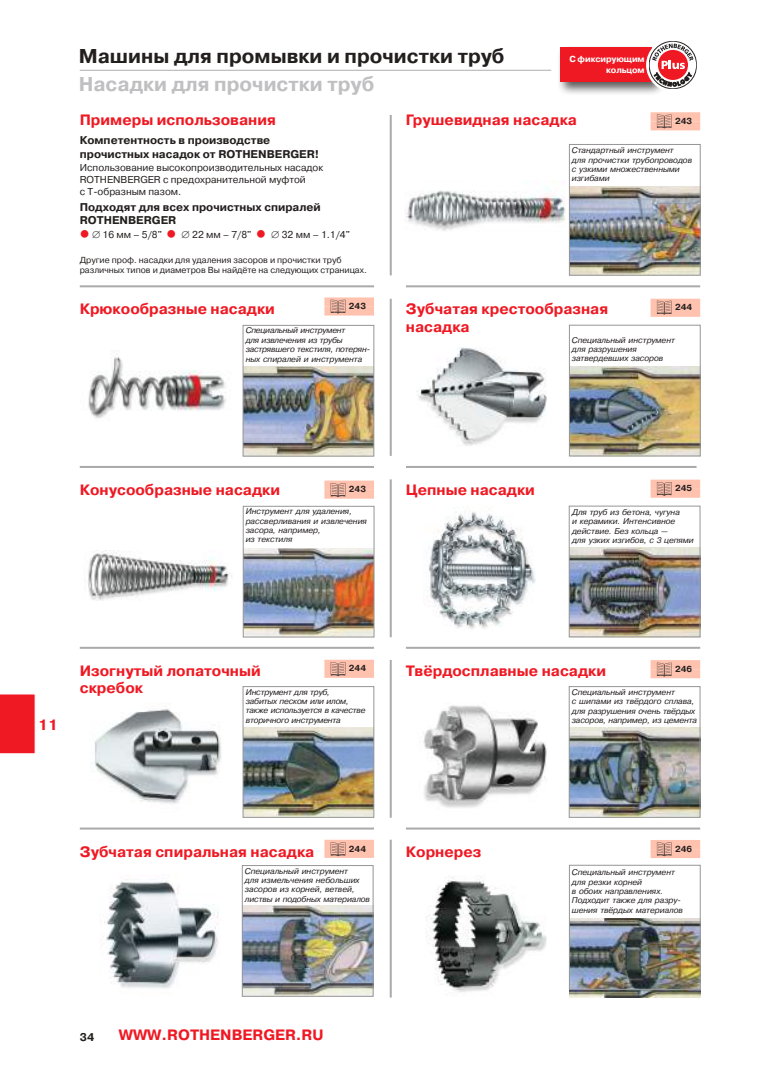
<style>
.page{position:relative;width:780px;height:1088px;background:#fff}
.page>*{position:absolute;margin:0;border:0;box-sizing:border-box;transform-origin:0 0}
.t1{font:700 20px "Pragmatica C";color:#241f1f}
.t2{font:700 20px "Pragmatica C";color:#c0bfc1}
.t3{font:700 15px/17.5px "Pragmatica C";color:#ef1923}
.t4{font:700 11.25px/13.8px "Pragmatica C";color:#241f1f}
.t5{font:10px/11.9px "Pragmatica C";color:#241f1f}
.t6{font:8.75px/10px "Pragmatica C";color:#241f1f}
.t7{font:700 8.75px "Pragmatica C";color:#241f1f}
.t8{font:700 8.75px/11.2px "Pragmatica C";letter-spacing:-.01em;color:#fff;text-align:right}
.t9{font:italic 8.12px/9.4px "Pragmatica";color:#241f1f}
.t10{font:italic 8.12px/9.4px "Pragmatica";letter-spacing:-.02em;color:#241f1f}
.s1{color:#ef1923}
</style>
<div class="page">
<div style="left:0;top:694px;width:35px;height:60px;background:#ef1923"></div>
<img style="left:91px;top:706px;width:130px;height:98px">
<img style="left:416px;top:347px;width:131px;height:99px">
<img style="left:103px;top:879px;width:115px;height:110px">
<img style="left:425px;top:875px;width:121px;height:117px">
<img style="left:88px;top:350px;width:138px;height:68px">
<hr style="left:80px;top:285px;width:294px;height:2px;background:#aaaaac">
<hr style="left:406px;top:285px;width:294px;height:2px;background:#aaaaac">
<hr style="left:80px;top:466px;width:294px;height:2px;background:#aaaaac">
<hr style="left:406px;top:466px;width:290px;height:2px;background:#aaaaac">
<hr style="left:390px;top:479px;width:2px;height:158px;background:#aaaaac">
<hr style="left:390px;top:660px;width:2px;height:158px;background:#aaaaac">
<hr style="left:390px;top:840px;width:2px;height:157px;background:#aaaaac">
<hr style="left:390px;top:299px;width:2px;height:157px;background:#aaaaac">
<hr style="left:406px;top:647px;width:294px;height:2px;background:#aaaaac">
<hr style="left:80px;top:647px;width:294px;height:2px;background:#aaaaac">
<hr style="left:406px;top:827px;width:294px;height:2px;background:#aaaaac">
<hr style="left:80px;top:827px;width:294px;height:2px;background:#aaaaac">
<img style="left:405px;top:187px;width:161px;height:44px">
<img style="left:245px;top:366px;width:127px;height:88px">
<img style="left:88px;top:550px;width:145px;height:51px">
<img style="left:245px;top:548px;width:127px;height:87px">
<img style="left:245px;top:727px;width:127px;height:88px">
<img style="left:244px;top:905px;width:127px;height:89px">
<img style="left:571px;top:366px;width:127px;height:88px">
<img style="left:571px;top:547px;width:127px;height:88px">
<img style="left:571px;top:727px;width:127px;height:88px">
<img style="left:423px;top:705px;width:124px;height:103px">
<img style="left:569px;top:918px;width:131px;height:79px">
<img style="left:571px;top:186px;width:127px;height:87px">
<hr style="left:390px;top:115px;width:2px;height:160px;background:#aaaaac">
<div style="left:557px;top:44px;width:108px;height:52px;background:#241f1f;opacity:.75"></div>
<div style="left:560px;top:47px;width:92px;height:35px;background:#ef1923"></div>
<div style="left:646px;top:38px;width:54px;height:54px;background:#fff;border-radius:50%"></div>
<svg style="left:649px;top:41px;width:47px;height:48px"></svg>
<img style="left:427px;top:506px;width:108px;height:123px">
<div style="left:650px;top:112px;width:50px;height:10px;background:#ffc2ae"></div>
<div style="left:650px;top:122px;width:50px;height:8px;background:#ffc2ae"></div>
<svg style="left:657px;top:115px;width:14px;height:13px"></svg>
<div style="left:650px;top:299px;width:50px;height:9px;background:#ffc2ae"></div>
<div style="left:650px;top:308px;width:50px;height:9px;background:#ffc2ae"></div>
<svg style="left:657px;top:301px;width:14px;height:14px"></svg>
<div style="left:324px;top:297px;width:50px;height:10px;background:#ffc2ae"></div>
<div style="left:324px;top:307px;width:50px;height:9px;background:#ffc2ae"></div>
<svg style="left:331px;top:300px;width:14px;height:14px"></svg>
<div style="left:650px;top:480px;width:50px;height:9px;background:#ffc2ae"></div>
<div style="left:650px;top:489px;width:50px;height:9px;background:#ffc2ae"></div>
<svg style="left:657px;top:482px;width:14px;height:14px"></svg>
<div style="left:324px;top:480px;width:50px;height:10px;background:#ffc2ae"></div>
<div style="left:324px;top:490px;width:50px;height:9px;background:#ffc2ae"></div>
<svg style="left:331px;top:483px;width:14px;height:14px"></svg>
<div style="left:650px;top:660px;width:50px;height:9px;background:#ffc2ae"></div>
<div style="left:650px;top:669px;width:50px;height:9px;background:#ffc2ae"></div>
<svg style="left:657px;top:663px;width:14px;height:14px"></svg>
<div style="left:650px;top:840px;width:50px;height:9px;background:#ffc2ae"></div>
<div style="left:650px;top:849px;width:50px;height:9px;background:#ffc2ae"></div>
<svg style="left:657px;top:842px;width:14px;height:14px"></svg>
<div style="left:324px;top:840px;width:50px;height:9px;background:#ffc2ae"></div>
<div style="left:324px;top:849px;width:50px;height:9px;background:#ffc2ae"></div>
<svg style="left:331px;top:842px;width:14px;height:14px"></svg>
<div style="left:324px;top:660px;width:50px;height:9px;background:#ffc2ae"></div>
<div style="left:324px;top:669px;width:50px;height:9px;background:#ffc2ae"></div>
<svg style="left:331px;top:662px;width:14px;height:14px"></svg>
<div style="left:243px;top:325px;width:131px;height:131px;border:1px solid #969698"></div>
<div style="left:569px;top:144px;width:131px;height:131px;border:1px solid #969698"></div>
<div style="left:569px;top:325px;width:131px;height:131px;border:1px solid #969698"></div>
<div style="left:569px;top:506px;width:131px;height:131px;border:1px solid #969698"></div>
<div style="left:243px;top:506px;width:131px;height:131px;border:1px solid #969698"></div>
<div style="left:243px;top:686px;width:131px;height:131px;border:1px solid #969698"></div>
<div style="left:569px;top:686px;width:131px;height:131px;border:1px solid #969698"></div>
<div style="left:242px;top:865px;width:131px;height:131px;border:1px solid #969698"></div>
<hr style="left:80px;top:70px;width:471px;height:1px;background:#c0bfc1">
<div style="left:569px;top:865px;width:131px;height:124px;border:1px solid #969698"></div>
<h1 class="t1" style="left:79px;top:45px;width:427px">Машины для промывки и прочистки труб</h1>
<h1 class="t2" style="left:79px;top:73px;width:297px">Насадки для прочистки труб</h1>
<p class="t8" style="left:569px;top:53px;width:77px">С фиксирующим кольцом</p>
<h2 class="t3" style="left:80px;top:111px;width:198px">Примеры использования</h2>
<h3 class="t4" style="left:80px;top:133px;width:241px">Компетентность в производстве прочистных насадок от ROTHENBERGER!</h3>
<p class="t5" style="left:80px;top:162px;width:245px">Использование высокопроизводительных насадок<br>ROTHENBERGER с предохранительной муфтой<br>с Т-образным пазом.</p>
<h3 class="t4" style="left:80px;top:200px;width:242px">Подходят для всех прочистных спиралей<br>ROTHENBERGER</h3>
<p class="t5" style="left:80px;top:229px;width:272px"><span class="s1">•</span> ∅ 16 мм – 5/8" <span class="s1">•</span> ∅ 22 мм – 7/8" <span class="s1">•</span> ∅ 32 мм – 1.1/4"</p>
<p class="t6" style="left:80px;top:255px;width:288px">Другие проф. насадки для удаления засоров и прочистки труб различных типов и диаметров Вы найдёте на следующих страницах.</p>
<h2 class="t3" style="left:406px;top:111px;width:173px">Грушевидная насадка</h2>
<p class="t7" style="left:675px;top:116px;width:19px">243</p>
<p class="t9" style="left:572px;top:146px;width:122px">Стандартный инструмент<br>для прочистки трубопроводов с узкими множественными изгибами</p>
<p class="t7" style="left:349px;top:301px;width:19px">243</p>
<p class="t7" style="left:675px;top:303px;width:19px">244</p>
<h2 class="t3" style="left:80px;top:301px;width:197px">Крюкообразные насадки</h2>
<h2 class="t3" style="left:406px;top:301px;width:204px">Зубчатая крестообразная насадка</h2>
<p class="t10" style="left:246px;top:326px;width:126px">Специальный инструмент<br>для извлечения из трубы застрявшего текстиля, потерян&shy;ных спиралей и инструмента</p>
<p class="t9" style="left:572px;top:335px;width:105px">Специальный инструмент для разрушения затвердевших засоров</p>
<h2 class="t3" style="left:80px;top:481px;width:202px">Конусообразные насадки</h2>
<h2 class="t3" style="left:406px;top:481px;width:131px">Цепные насадки</h2>
<p class="t7" style="left:349px;top:484px;width:19px">243</p>
<p class="t7" style="left:675px;top:483px;width:19px">245</p>
<p class="t9" style="left:246px;top:507px;width:123px">Инструмент для удаления, рассверливания и извлечения засора, например,<br>из текстиля</p>
<p class="t9" style="left:572px;top:508px;width:123px">Для труб из бетона, чугуна<br>и керамики. Интенсивное действие. Без кольца —<br>для узких изгибов, с 3 цепями</p>
<h2 class="t3" style="left:38px;top:716px;width:21px">11</h2>
<p class="t7" style="left:349px;top:664px;width:19px">244</p>
<h2 class="t3" style="left:80px;top:662px;width:182px">Изогнутый лопаточный</h2>
<h2 class="t3" style="left:406px;top:662px;width:202px">Твёрдосплавные насадки</h2>
<h2 class="t3" style="left:80px;top:679px;width:65px">скребок</h2>
<p class="t7" style="left:675px;top:664px;width:19px">246</p>
<p class="t10" style="left:246px;top:687px;width:121px">Инструмент для труб,<br>забитых песком или илом, также используется в качестве вторичного инструмента</p>
<p class="t9" style="left:572px;top:688px;width:127px">Специальный инструмент<br>с шипами из тв¸рдого сплава, для разрушения очень тв¸рдых засоров, например, из цемента</p>
<p class="t7" style="left:349px;top:844px;width:19px">244</p>
<p class="t7" style="left:675px;top:844px;width:19px">246</p>
<h2 class="t3" style="left:80px;top:843px;width:236px">Зубчатая спиральная насадка</h2>
<h2 class="t3" style="left:406px;top:843px;width:77px">Корнерез</h2>
<p class="t9" style="left:245px;top:866px;width:126px">Специальный инструмент<br>для измельчения небольших засоров из корней, ветвей, листвы и подобных материалов</p>
<h3 class="t4" style="left:80px;top:1030px;width:16px">34</h3>
<h2 class="t3" style="left:119px;top:1026px;width:206px">WWW.ROTHENBERGER.RU</h2>
<p class="t9" style="left:572px;top:868px;width:113px">Специальный инструмент для резки корней<br>в обоих направлениях.<br>Подходит также для разру&shy;шения тв¸рдых материалов</p>
</div>
